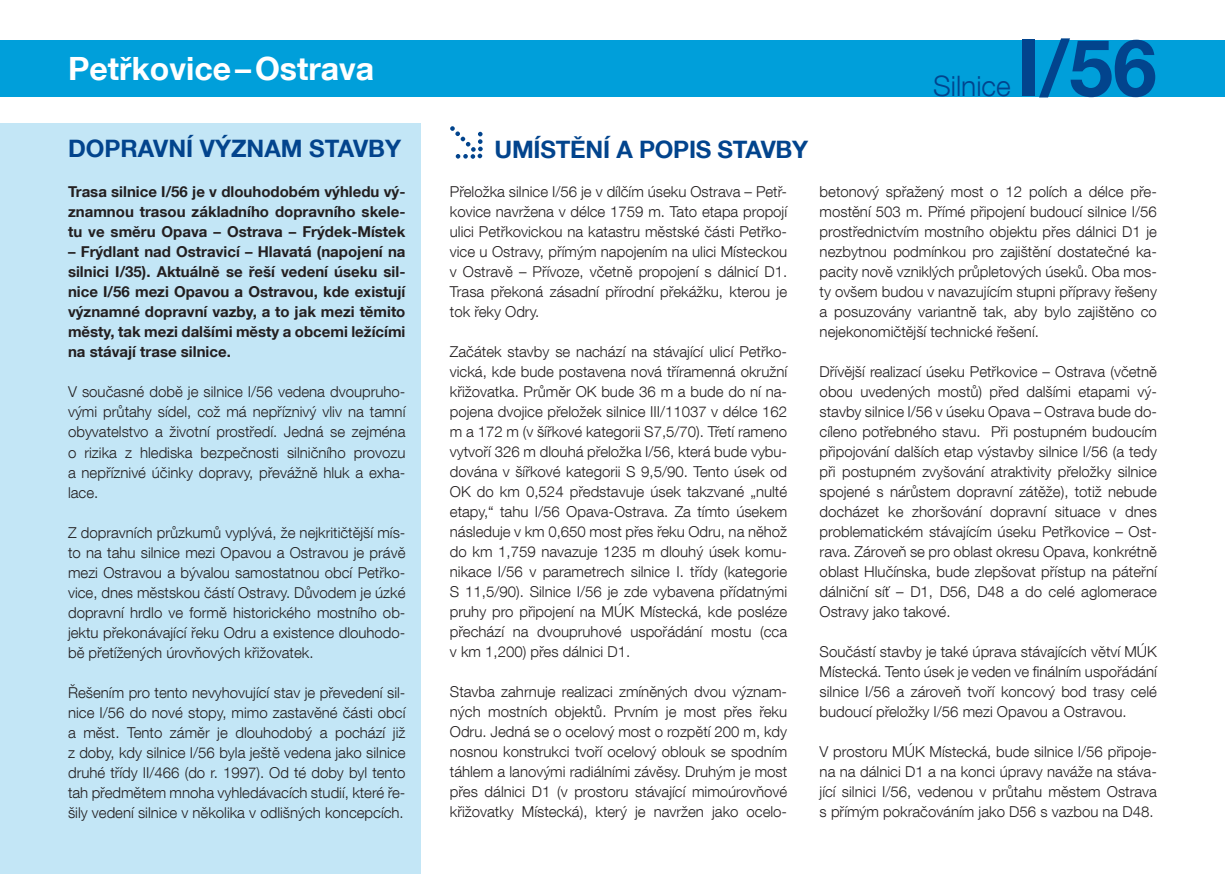
<style>
.page{position:relative;width:1225px;height:874px;background:#fff}
.page>*{position:absolute;margin:0;border:0;box-sizing:border-box;transform-origin:0 0}
.t1{font:700 78.8px "Helvetica Neue LT Com";color:#02448d}
.t2{font:700 32px "Helvetica Neue LT Com";color:#fff}
.t3{font:300 28.2px "Helvetica Neue LT Com";color:#02448d}
.t4{font:700 24px "Helvetica Neue LT Com";letter-spacing:-.01em;color:#02448d}
.t5{font:300 15px/20px "Helvetica Neue LT Com";color:#231f20;text-align:justify}
.t6{font:700 15px/20px "Helvetica Neue LT Com";color:#231f20;text-align:justify}
</style>
<div class="page">
<div style="left:0;top:40px;width:1225px;height:56px;background:#009fda"></div>
<div style="left:0;top:123px;width:421px;height:750px;background:#c3e6f6"></div>
<svg style="left:450px;top:126px;width:33px;height:33px"></svg>
<p class="t2" style="left:68px;top:48px;width:308px">Petřkovice – Ostrava</p>
<p class="t4" style="left:68px;top:133px;width:334px">DOPRAVNÍ VÝZNAM STAVBY</p>
<p class="t6" style="left:68px;top:181px;width:339px">Trasa silnice I/56 je v dlouhodobém výhledu vý&shy;znamnou trasou základního dopravního skele&shy;tu ve směru Opava – Ostrava – Frýdek-Místek</p>
<p class="t6" style="left:68px;top:241px;width:339px">– Frýdlant nad Ostravicí – Hlavatá (napojení na silnici I/35). Aktuálně se řeší vedení úseku sil&shy;nice I/56 mezi Opavou a Ostravou, kde existují významné dopravní vazby, a to jak mezi těmito městy, tak mezi dalšími městy a obcemi ležícími na stávají trase silnice.</p>
<p class="t5" style="left:68px;top:381px;width:339px">V současné době je silnice I/56 vedena dvoupruho&shy;vými průtahy sídel, což má nepříznivý vliv na tamní obyvatelstvo a životní prostředí. Jedná se zejména o rizika z hlediska bezpečnosti silničního provozu a nepříznivé účinky dopravy, převážně hluk a exha&shy;lace.</p>
<p class="t5" style="left:68px;top:521px;width:339px">Z dopravních průzkumů vyplývá, že nejkritičtější mís&shy;to na tahu silnice mezi Opavou a Ostravou je právě mezi Ostravou a bývalou samostatnou obcí Petřko&shy;vice, dnes městskou částí Ostravy. Důvodem je úzké dopravní hrdlo ve formě historického mostního ob&shy;jektu překonávající řeku Odru a existence dlouhodo&shy;bě přetížených úrovňových křižovatek.</p>
<p class="t5" style="left:68px;top:681px;width:339px">Řešením pro tento nevyhovující stav je převedení sil&shy;nice I/56 do nové stopy, mimo zastavěné části obcí a měst. Tento záměr je dlouhodobý a pochází již z doby, kdy silnice I/56 byla ještě vedena jako silnice druhé třídy II/466 (do r. 1997). Od té doby byl tento tah předmětem mnoha vyhledávacích studií, které ře&shy;šily vedení silnice v několika v odlišných koncepcích.</p>
<p class="t3" style="left:933px;top:69px;width:79px">Silnice</p>
<p class="t1" style="left:1016px;top:18px;width:142px">I/56</p>
<p class="t4" style="left:494px;top:134px;width:315px">UMÍSTĚNÍ A POPIS STAVBY</p>
<p class="t5" style="left:450px;top:181px;width:339px">Přeložka silnice I/56 je v dílčím úseku Ostrava – Petř&shy;kovice navržena v délce 1759 m. Tato etapa propojí ulici Petřkovickou na katastru městské části Petřko&shy;vice u Ostravy, přímým napojením na ulici Místeckou v Ostravě – Přívoze, včetně propojení s dálnicí D1.<br>Trasa překoná zásadní přírodní překážku, kterou je tok řeky Odry.</p>
<p class="t5" style="left:450px;top:341px;width:339px">Začátek stavby se nachází na stávající ulicí Petřko&shy;vická, kde bude postavena nová tříramenná okružní křižovatka. Průměr OK bude 36 m a bude do ní na&shy;pojena dvojice přeložek silnice III/11037 v délce 162 m a 172 m (v šířkové kategorii S7,5/70). Třetí rameno vytvoří 326 m dlouhá přeložka I/56, která bude vybu&shy;dována v šířkové kategorii S 9,5/90. Tento úsek od OK do km 0,524 představuje úsek takzvané „nulté etapy,“ tahu I/56 Opava-Ostrava. Za tímto úsekem následuje v km 0,650 most přes řeku Odru, na něhož do km 1,759 navazuje 1235 m dlouhý úsek komu&shy;nikace I/56 v parametrech silnice I. třídy (kategorie S 11,5/90). Silnice I/56 je zde vybavena přídatnými pruhy pro připojení na MÚK Místecká, kde posléze přechází na dvoupruhové uspořádání mostu (cca v km 1,200) přes dálnici D1.</p>
<p class="t5" style="left:450px;top:681px;width:339px">Stavba zahrnuje realizaci zmíněných dvou význam&shy;ných mostních objektů. Prvním je most přes řeku Odru. Jedná se o ocelový most o rozpětí 200 m, kdy nosnou konstrukci tvoří ocelový oblouk se spodním táhlem a lanovými radiálními závěsy. Druhým je most přes dálnici D1 (v prostoru stávající mimoúrovňové křižovatky Místecká), který je navržen jako ocelo-</p>
<p class="t5" style="left:819px;top:181px;width:339px">betonový spřažený most o 12 polích a délce pře&shy;mostění 503 m. Přímé připojení budoucí silnice I/56 prostřednictvím mostního objektu přes dálnici D1 je nezbytnou podmínkou pro zajištění dostatečné ka&shy;pacity nově vzniklých průpletových úseků. Oba mos&shy;ty ovšem budou v navazujícím stupni přípravy řešeny a posuzovány variantně tak, aby bylo zajištěno co nejekonomičtější technické řešení.</p>
<p class="t5" style="left:819px;top:361px;width:339px">Dřívější realizací úseku Petřkovice – Ostrava (včetně obou uvedených mostů) před dalšími etapami vý&shy;stavby silnice I/56 v úseku Opava – Ostrava bude do&shy;cíleno potřebného stavu. Při postupném budoucím připojování dalších etap výstavby silnice I/56 (a tedy při postupném zvyšování atraktivity přeložky silnice spojené s nárůstem dopravní zátěže), totiž nebude docházet ke zhoršování dopravní situace v dnes problematickém stávajícím úseku Petřkovice – Ost&shy;rava. Zároveň se pro oblast okresu Opava, konkrétně oblast Hlučínska, bude zlepšovat přístup na páteřní dálniční síť – D1, D56, D48 a do celé aglomerace Ostravy jako takové.</p>
<p class="t5" style="left:819px;top:641px;width:339px">Součástí stavby je také úprava stávajících větví MÚK Místecká. Tento úsek je veden ve finálním uspořádání silnice I/56 a zároveň tvoří koncový bod trasy celé budoucí přeložky I/56 mezi Opavou a Ostravou.</p>
<p class="t5" style="left:819px;top:741px;width:339px">V prostoru MÚK Místecká, bude silnice I/56 připoje&shy;na na dálnici D1 a na konci úpravy naváže na stáva&shy;jící silnici I/56, vedenou v průtahu městem Ostrava s přímým pokračováním jako D56 s vazbou na D48.</p>
</div>
